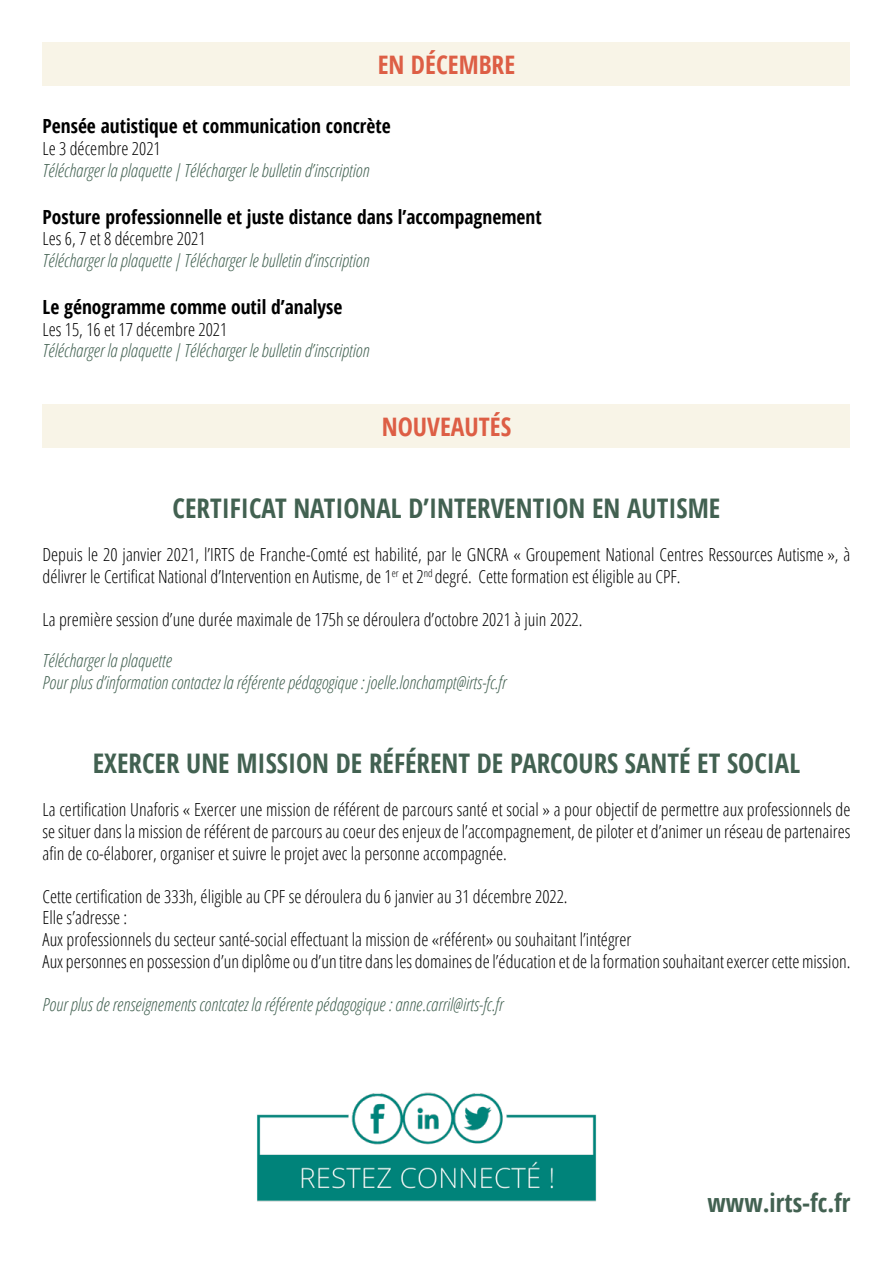
<style>
.page{position:relative;width:893px;height:1263px;background:#fff}
.page>*{position:absolute;margin:0;border:0;box-sizing:border-box;transform-origin:0 0}
.t1{font:700 condensed 27px "Open Sans";color:#426151}
.t2{font:700 condensed 25.5px "Open Sans";color:#dd5e45}
.t3{font:700 condensed 25.5px "Open Sans";color:#426151}
.t4{font:700 condensed 19.5px "Open Sans";color:#000}
.t5{font:300 condensed 18px/21.6px "Open Sans";color:#000}
.t6{font:italic 300 condensed 18px/21.6px "Open Sans";color:#426151}
</style>
<div class="page">
<div style="left:43px;top:43px;width:807px;height:43px;background:#f8f4e7"></div>
<div style="left:43px;top:404px;width:807px;height:44px;background:#f8f4e7"></div>
<img style="left:257px;top:1092px;width:340px;height:110px">
<h2 class="t2" style="left:378px;top:47px;width:139px">En DÉCEMBRE</h2>
<p class="t4" style="left:43px;top:113px;width:350px">Pensée autistique et communication concrète</p>
<p class="t5" style="left:43px;top:137px;width:120px">Le 3 décembre 2021</p>
<p class="t6" style="left:43px;top:159px;width:328px">Télécharger la plaquette | Télécharger le bulletin d’inscription</p>
<p class="t4" style="left:43px;top:203px;width:501px">Posture professionnelle et juste distance dans l’accompagnement</p>
<p class="t5" style="left:43px;top:227px;width:165px">Les 6, 7 et 8 décembre 2021</p>
<p class="t6" style="left:43px;top:249px;width:328px">Télécharger la plaquette | Télécharger le bulletin d’inscription</p>
<p class="t4" style="left:43px;top:293px;width:302px">Le génogramme comme outil d’analyse</p>
<p class="t5" style="left:43px;top:318px;width:186px">Les 15, 16 et 17 décembre 2021</p>
<p class="t6" style="left:43px;top:339px;width:328px">Télécharger la plaquette | Télécharger le bulletin d’inscription</p>
<h2 class="t2" style="left:382px;top:409px;width:131px">NOUVEAUTÉS</h2>
<h1 class="t1" style="left:173px;top:489px;width:549px">CERTIFICAT NATIONAL D’INTERVENTION EN AUTISME</h1>
<p class="t5" style="left:43px;top:543px;width:809px">Depuis le 20 janvier 2021, l’IRTS de Franche-Comté est habilité, par le GNCRA « Groupement National Centres Ressources Autisme », à délivrer le Certificat National d’Intervention en Autisme, de 1<sup>er</sup> et 2<sup>nd</sup> degré. Cette formation est éligible au CPF.</p>
<p class="t5" style="left:43px;top:608px;width:541px">La première session d’une durée maximale de 175h se déroulera d’octobre 2021 à juin 2022.</p>
<p class="t6" style="left:43px;top:649px;width:465px">Télécharger la plaquette<br>Pour plus d’information contactez la référente pédagogique : joelle.lonchampt@irts-fc.fr</p>
<h1 class="t1" style="left:93px;top:744px;width:38px">exercer</h1>
<h1 class="t1" style="left:186px;top:744px;width:15px">une</h1>
<h1 class="t1" style="left:236px;top:744px;width:14px">mission</h1>
<h1 class="t1" style="left:336px;top:744px;width:47px">de référent</h1>
<h1 class="t1" style="left:477px;top:744px;width:48px">de parcours</h1>
<h1 class="t1" style="left:625px;top:744px;width:14px">santé</h1>
<h1 class="t1" style="left:697px;top:744px;width:43px">et social</h1>
<p class="t5" style="left:43px;top:798px;width:809px;text-align:justify">La certification Unaforis « Exercer une mission de référent de parcours santé et social » a pour objectif de permettre aux professionnels de se situer dans la mission de référent de parcours au coeur des enjeux de l’accompagnement, de piloter et d’animer un réseau de partenaires afin de co-élaborer, organiser et suivre le projet avec la personne accompagnée.</p>
<p class="t5" style="left:43px;top:885px;width:809px">Cette certification de 333h, éligible au CPF se déroulera du 6 janvier au 31 décembre 2022.<br>Elle s’adresse :<br>Aux professionnels du secteur santé-social effectuant la mission de «référent» ou souhaitant l’intégrer<br>Aux personnes en possession d’un diplôme ou d’un titre dans les domaines de l’éducation et de la formation souhaitant exercer cette mission.</p>
<p class="t6" style="left:43px;top:993px;width:462px">Pour plus de renseignements contcatez la référente pédagogique : anne.carril@irts-fc.fr</p>
<h2 class="t3" style="left:707px;top:1185px;width:144px">www.irts-fc.fr</h2>
</div>
